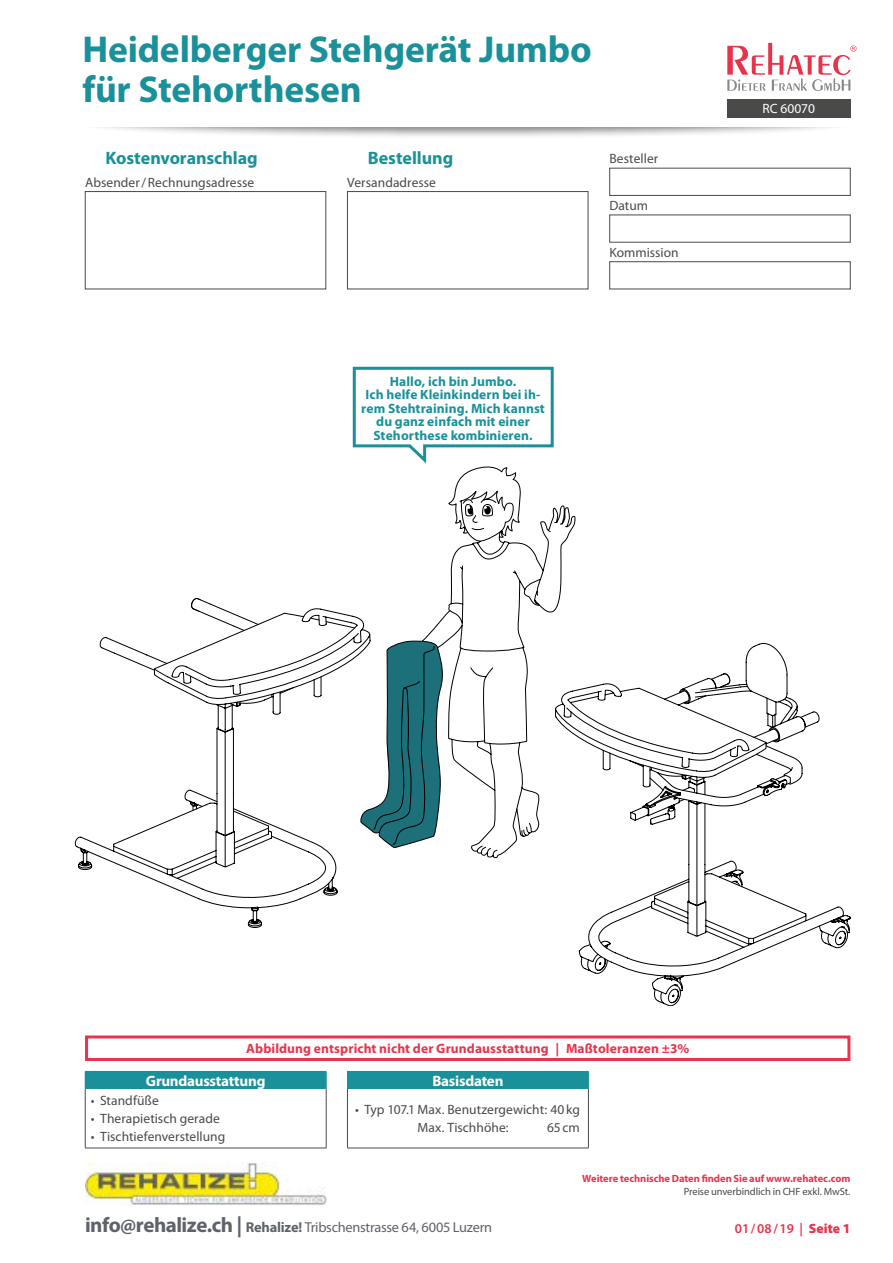
<style>
.page{position:relative;width:893px;height:1263px;background:#fff}
.page>*{position:absolute;margin:0;border:0;box-sizing:border-box;transform-origin:0 0}
.t1{font:700 37.5px/40.5px "Myriad Pro";letter-spacing:-.005em;color:#1a919a}
.t2{font:700 18px "Myriad Pro";letter-spacing:-.005em;color:#1a919a}
.t3{font:700 15px "Myriad Pro";letter-spacing:-.015em;color:#fff}
.t4{font:14.4px "Myriad Pro";letter-spacing:-.015em;color:#5f626b}
.t5{font:13.5px/18px "Myriad Pro";letter-spacing:.005em;color:#4a4a49}
.t6{font:700 13.5px/13.5px "Myriad Pro";letter-spacing:.01em;color:#1a919a;text-align:center}
.t7{font:700 13.5px "Myriad Pro";letter-spacing:.01em;color:#e7344c}
.t8{font:600 13.5px "Myriad Pro";color:#e7344c}
.t9{font:13.5px "Myriad Pro";color:#fff}
.t10{font:700 10.5px "Myriad Pro";letter-spacing:-.005em;color:#e7344c}
.t11{font:10.5px "Myriad Pro";letter-spacing:-.01em;color:#4a4a49}
.s1{font-weight:700;font-size:21px}
.s2{font-weight:700}
.s3{font-weight:900}
</style>
<div class="page">
<div style="left:85px;top:1071px;width:241px;height:17px;background:#1a919a"></div>
<svg style="left:326px;top:1071px;width:1px;height:17px"></svg>
<hr style="left:85px;top:1089px;width:1px;height:59px;background:#4a4a49">
<hr style="left:326px;top:1089px;width:1px;height:59px;background:#4a4a49">
<hr style="left:85px;top:1088px;width:241px;height:1px;background:#1a919a">
<hr style="left:85px;top:1148px;width:241px;height:1px;background:#4a4a49">
<div style="left:347px;top:1071px;width:241px;height:17px;background:#1a919a"></div>
<svg style="left:588px;top:1072px;width:1px;height:16px"></svg>
<hr style="left:347px;top:1071px;width:242px;height:1px;background:#1a919a">
<hr style="left:347px;top:1089px;width:1px;height:59px;background:#4a4a49">
<hr style="left:588px;top:1089px;width:1px;height:59px;background:#4a4a49">
<hr style="left:347px;top:1088px;width:242px;height:1px;background:#1a919a">
<hr style="left:347px;top:1148px;width:242px;height:1px;background:#4a4a49">
<div style="left:85px;top:1035px;width:765px;height:26px;border:3px solid #e7344c"></div>
<svg style="left:352px;top:366px;width:202px;height:101px"></svg>
<img style="left:85px;top:1162px;width:241px;height:44px">
<div style="left:77px;top:128px;width:782px;height:12px;background:#000;opacity:.5"></div>
<div style="left:727px;top:99px;width:123px;height:18px;background:#4a4a49"></div>
<svg style="left:80px;top:598px;width:280px;height:311px"></svg>
<svg style="left:575px;top:683px;width:245px;height:270px"></svg>
<svg style="left:609px;top:643px;width:198px;height:227px"></svg>
<svg style="left:630px;top:745px;width:220px;height:214px"></svg>
<svg style="left:579px;top:870px;width:164px;height:136px"></svg>
<svg style="left:360px;top:467px;width:215px;height:391px"></svg>
<svg style="left:468px;top:506px;width:5px;height:8px"></svg>
<svg style="left:484px;top:506px;width:7px;height:8px"></svg>
<div style="left:85px;top:191px;width:241px;height:98px;border:1px solid #4a4a49"></div>
<div style="left:347px;top:191px;width:241px;height:98px;border:1px solid #4a4a49"></div>
<div style="left:609px;top:168px;width:241px;height:28px;border:1px solid #4a4a49"></div>
<div style="left:609px;top:261px;width:241px;height:28px;border:1px solid #4a4a49"></div>
<svg style="left:727px;top:43px;width:129px;height:48px"></svg>
<h1 class="t1" style="left:82px;top:27px;width:511px">Heidelberger Stehgerät Jumbo für Stehorthesen</h1>
<h2 class="t2" style="left:106px;top:147px;width:154px">Kostenvoranschlag</h2>
<h2 class="t2" style="left:368px;top:147px;width:87px">Bestellung</h2>
<p class="t5" style="left:85px;top:173px;width:171px">Absender/Rechnungsadresse</p>
<p class="t5" style="left:347px;top:173px;width:90px">Versandadresse</p>
<p class="t5" style="left:609px;top:150px;width:50px">Besteller</p>
<p class="t5" style="left:609px;top:196px;width:40px">Datum</p>
<p class="t5" style="left:609px;top:243px;width:71px">Kommission</p>
<p class="t6" style="left:361px;top:374px;width:185px">Hallo, ich bin Jumbo.<br>Ich helfe Kleinkindern bei ih&shy;rem Stehtraining. Mich kannst du ganz einfach mit einer<br>Stehorthese kombinieren.</p>
<p class="t9" style="left:762px;top:100px;width:54px">RC 60070</p>
<p class="t7" style="left:246px;top:1040px;width:445px">Abbildung entspricht nicht der Grundausstattung | Maßtoleranzen ±3%</p>
<p class="t3" style="left:146px;top:1071px;width:121px">Grundausstattung</p>
<p class="t5" style="left:91px;top:1091px;width:70px">• Standfüße</p>
<p class="t5" style="left:91px;top:1109px;width:131px">• Therapietisch gerade</p>
<p class="t5" style="left:91px;top:1127px;width:136px">• Tischtiefenverstellung</p>
<p class="t3" style="left:432px;top:1071px;width:73px">Basisdaten</p>
<p class="t5" style="left:418px;top:1100px;width:164px;text-indent:-62px">• Typ 107.1 Max. Benutzergewicht: 40kg<br>Max. Tischhöhe:</p>
<p class="t5" style="left:547px;top:1118px;width:34px">65cm</p>
<p class="t10" style="left:582px;top:1171px;width:270px">Weitere technische Daten finden Sie auf www.rehatec.com</p>
<p class="t11" style="left:684px;top:1185px;width:168px">Preise unverbindlich in CHF exkl. MwSt.</p>
<p class="t4" style="left:85px;top:1218px;width:409px"><span class="s1">info@rehalize.ch |</span> <span class="s2">Rehalize!</span> Tribschenstrasse 64, 6005 Luzern</p>
<p class="t8" style="left:735px;top:1220px;width:117px">01/08/19 | <span class="s3">Seite 1</span></p>
</div>
